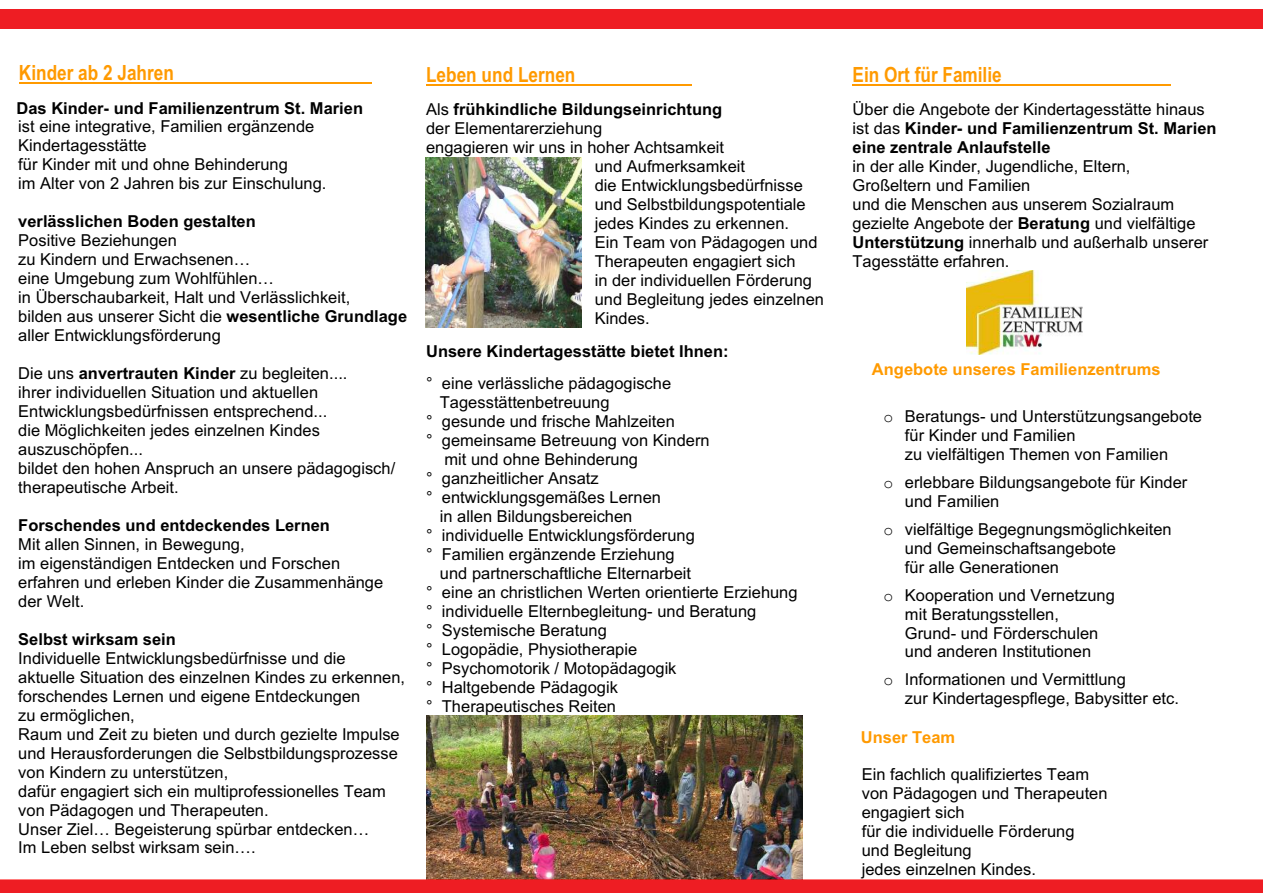
<style>
.page{position:relative;width:1263px;height:893px;background:#fff}
.page>*{position:absolute;margin:0;border:0;box-sizing:border-box;transform-origin:0 0}
.t1{font:21px "Arial Narrow Bold+T42+QWGVKM";color:#ff9a00}
.t2{font:16.5px/18.9px "Arial+T42+UFCFRL";color:#000}
.t3{font:16.5px/19px "Arial Bold+T42+FVCKIX";color:#000}
.t4{font:16.5px "Arial Bold+T42+FVCKIX";color:#ff9a00}
.s1{font-family:"Arial Bold+T42+FVCKIX"}
.s2{font-family:"Arial+T42+UFCFRL"}
.s3{font-family:"Courier New+T42+FOUOJG"}
</style>
<div class="page">
<img style="left:426px;top:157px;width:155px;height:171px">
<hr style="left:19px;top:82px;width:353px;height:2px;background:#ff9a00">
<hr style="left:426px;top:84px;width:266px;height:1px;background:#ff9a00">
<img style="left:426px;top:716px;width:377px;height:163px">
<hr style="left:852px;top:84px;width:319px;height:1px;background:#ff9a00">
<img style="left:967px;top:271px;width:115px;height:84px">
<svg style="left:0;top:879px;width:1263px;height:1px"></svg>
<div style="left:0;top:10px;width:1263px;height:19px;background:#ee1d23"></div>
<div style="left:0;top:880px;width:1263px;height:13px;background:#ee1d23"></div>
<p class="t1" style="left:19px;top:57px;width:156px">Kinder ab 2 Jahren</p>
<p class="t3" style="left:17px;top:99px;width:348px">Das Kinder- und Familienzentrum St. Marien</p>
<p class="t2" style="left:18px;top:117px;width:310px">ist eine integrative, Familien ergänzende Kindertagesstätte<br>für Kinder mit und ohne Behinderung<br>im Alter von 2 Jahren bis zur Einschulung.</p>
<p class="t3" style="left:18px;top:213px;width:239px">verlässlichen Boden gestalten</p>
<p class="t2" style="left:18px;top:231px;width:390px">Positive Beziehungen<br>zu Kindern und Erwachsenen…<br>eine Umgebung zum Wohlfühlen…<br>in Überschaubarkeit, Halt und Verlässlichkeit,<br>bilden aus unserer Sicht die <span class="s1">wesentliche Grundlage </span>aller Entwicklungsförderung</p>
<p class="t2" style="left:18px;top:364px;width:378px">Die uns <span class="s1">anvertrauten Kinder</span> zu begleiten....<br>ihrer individuellen Situation und aktuellen Entwicklungsbedürfnissen entsprechend...<br>die Möglichkeiten jedes einzelnen Kindes auszuschöpfen...<br>bildet den hohen Anspruch an unsere pädagogisch/ therapeutische Arbeit.</p>
<p class="t3" style="left:18px;top:516px;width:313px">Forschendes und entdeckendes Lernen</p>
<p class="t2" style="left:18px;top:535px;width:366px">Mit allen Sinnen, in Bewegung,<br>im eigenständigen Entdecken und Forschen erfahren und erleben Kinder die Zusammenhänge der Welt.</p>
<p class="t3" style="left:18px;top:630px;width:159px">Selbst wirksam sein</p>
<p class="t2" style="left:18px;top:649px;width:388px">Individuelle Entwicklungsbedürfnisse und die aktuelle Situation des einzelnen Kindes zu erkennen, forschendes Lernen und eigene Entdeckungen<br>zu ermöglichen,<br>Raum und Zeit zu bieten und durch gezielte Impulse und Herausforderungen die Selbstbildungsprozesse von Kindern zu unterstützen,<br>dafür engagiert sich ein multiprofessionelles Team von Pädagogen und Therapeuten.<br>Unser Ziel… Begeisterung spürbar entdecken…<br>Im Leben selbst wirksam sein….</p>
<p class="t1" style="left:426px;top:58px;width:151px">Leben und Lernen</p>
<p class="t3" style="left:426px;top:100px;width:298px"><span class="s2">Als</span> frühkindliche Bildungseinrichtung</p>
<p class="t2" style="left:426px;top:119px;width:178px">der Elementarerziehung</p>
<p class="t2" style="left:426px;top:138px;width:299px">engagieren wir uns in hoher Achtsamkeit</p>
<p class="t2" style="left:595px;top:157px;width:152px">und Aufmerksamkeit</p>
<p class="t2" style="left:595px;top:176px;width:210px">die Entwicklungsbedürfnisse</p>
<p class="t2" style="left:595px;top:195px;width:212px">und Selbstbildungspotentiale</p>
<p class="t2" style="left:595px;top:214px;width:196px">jedes Kindes zu erkennen.</p>
<p class="t2" style="left:595px;top:233px;width:224px">Ein Team von Pädagogen und</p>
<p class="t2" style="left:595px;top:252px;width:202px">Therapeuten engagiert sich</p>
<p class="t2" style="left:595px;top:271px;width:219px">in der individuellen Förderung</p>
<p class="t2" style="left:595px;top:290px;width:231px">und Begleitung jedes einzelnen</p>
<p class="t2" style="left:595px;top:309px;width:57px">Kindes.</p>
<p class="t3" style="left:426px;top:342px;width:304px">Unsere Kindertagesstätte bietet Ihnen:</p>
<p class="t2" style="left:426px;top:374px;width:247px">° eine verlässliche pädagogische</p>
<p class="t2" style="left:440px;top:393px;width:171px">Tagesstättenbetreuung</p>
<p class="t2" style="left:426px;top:412px;width:250px">° gesunde und frische Mahlzeiten</p>
<p class="t2" style="left:426px;top:431px;width:285px">° gemeinsame Betreuung von Kindern</p>
<p class="t2" style="left:444px;top:450px;width:195px">mit und ohne Behinderung</p>
<p class="t2" style="left:426px;top:469px;width:174px">° ganzheitlicher Ansatz</p>
<p class="t2" style="left:426px;top:488px;width:236px">° entwicklungsgemäßes Lernen</p>
<p class="t2" style="left:440px;top:507px;width:194px">in allen Bildungsbereichen</p>
<p class="t2" style="left:426px;top:526px;width:270px">° individuelle Entwicklungsförderung</p>
<p class="t2" style="left:426px;top:545px;width:250px">° Familien ergänzende Erziehung</p>
<p class="t2" style="left:440px;top:564px;width:253px">und partnerschaftliche Elternarbeit</p>
<p class="t2" style="left:426px;top:583px;width:373px">° eine an christlichen Werten orientierte Erziehung</p>
<p class="t2" style="left:426px;top:602px;width:332px">° individuelle Elternbegleitung- und Beratung</p>
<p class="t2" style="left:426px;top:621px;width:182px">° Systemische Beratung</p>
<p class="t2" style="left:426px;top:640px;width:213px">° Logopädie, Physiotherapie</p>
<p class="t2" style="left:426px;top:659px;width:252px">° Psychomotorik / Motopädagogik</p>
<p class="t2" style="left:426px;top:678px;width:193px">° Haltgebende Pädagogik</p>
<p class="t2" style="left:426px;top:697px;width:192px">° Therapeutisches Reiten</p>
<p class="t1" style="left:852px;top:58px;width:151px">Ein Ort für Familie</p>
<p class="t2" style="left:852px;top:100px;width:354px">Über die Angebote der Kindertagesstätte hinaus</p>
<p class="t3" style="left:852px;top:119px;width:365px"><span class="s2">ist das</span> Kinder- und Familienzentrum St. Marien eine zentrale Anlaufstelle</p>
<p class="t2" style="left:852px;top:157px;width:357px">in der alle Kinder, Jugendliche, Eltern, Großeltern und Familien<br>und die Menschen aus unserem Sozialraum gezielte Angebote der <span class="s1">Beratung</span> und vielfältige <span class="s1">Unterstützung</span> innerhalb und außerhalb unserer Tagesstätte erfahren.</p>
<p class="t4" style="left:872px;top:358px;width:290px">Angebote unseres Familienzentrums</p>
<p class="t2" style="left:905px;top:407px;width:299px;text-indent:-21px"><span class="s3">o</span> Beratungs- und Unterstützungsangebote für Kinder und Familien<br>zu vielfältigen Themen von Familien</p>
<p class="t2" style="left:905px;top:473px;width:284px;text-indent:-21px"><span class="s3">o</span> erlebbare Bildungsangebote für Kinder und Familien</p>
<p class="t2" style="left:905px;top:520px;width:268px;text-indent:-21px"><span class="s3">o</span> vielfältige Begegnungsmöglichkeiten und Gemeinschaftsangebote<br>für alle Generationen</p>
<p class="t2" style="left:905px;top:585px;width:211px;text-indent:-21px"><span class="s3">o</span> Kooperation und Vernetzung mit Beratungsstellen,<br>Grund- und Förderschulen und anderen Institutionen</p>
<p class="t2" style="left:905px;top:670px;width:276px;text-indent:-21px"><span class="s3">o</span> Informationen und Vermittlung<br>zur Kindertagespflege, Babysitter etc.</p>
<p class="t4" style="left:861px;top:726px;width:96px">Unser Team</p>
<p class="t2" style="left:862px;top:765px;width:247px">Ein fachlich qualifiziertes Team von Pädagogen und Therapeuten engagiert sich<br>für die individuelle Förderung<br>und Begleitung<br>jedes einzelnen Kindes.</p>
</div>
